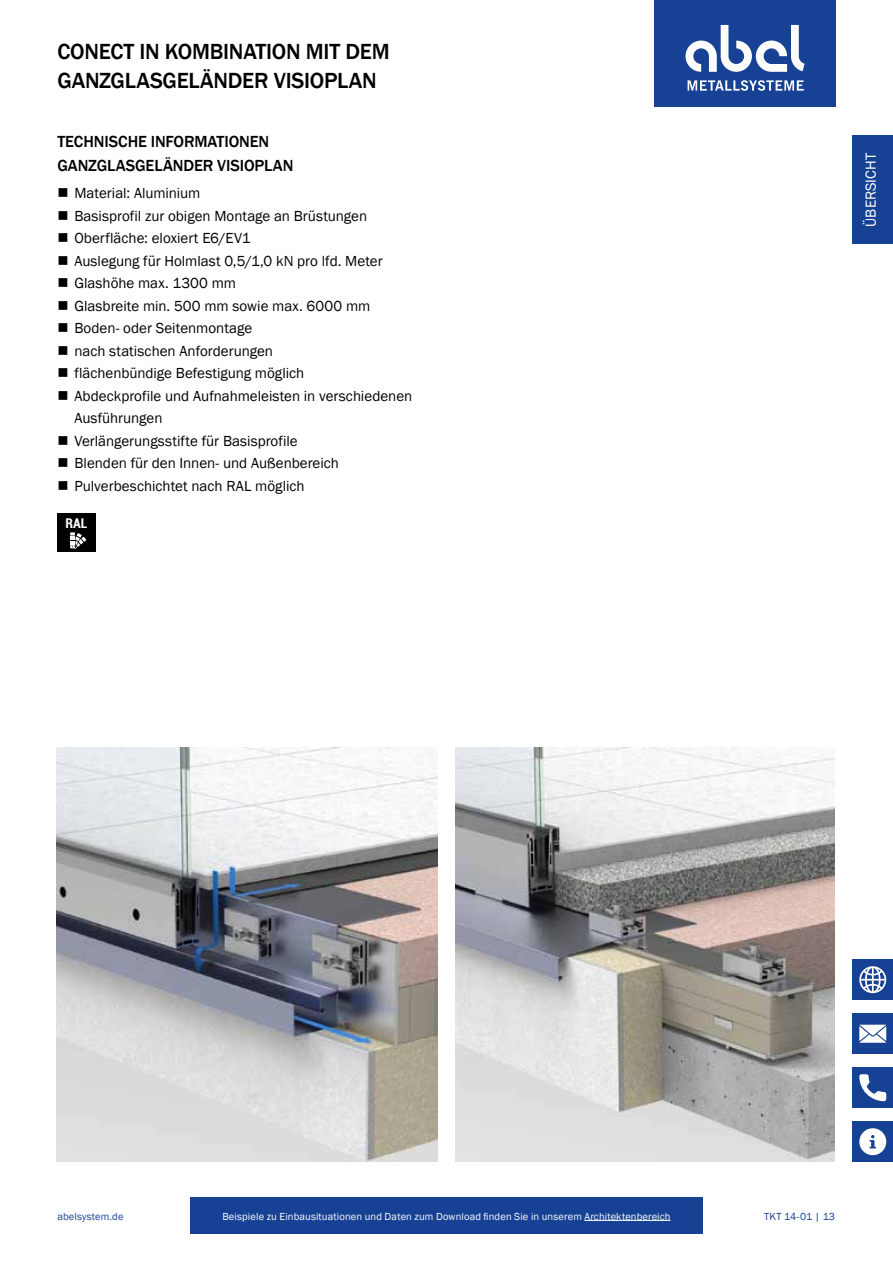
<style>
.page{position:relative;width:893px;height:1263px;background:#fff}
.page>*{position:absolute;margin:0;border:0;box-sizing:border-box;transform-origin:0 0}
.t1{font:500 22.5px/28.5px "Franklin Gothic";letter-spacing:-.01em;color:#000}
.t2{font:500 16.5px/24px "Franklin Gothic";letter-spacing:-.005em;color:#000}
.t3{font:15px/22.5px "Franklin Gothic";color:#000}
.t4{font:15px "Franklin Gothic";letter-spacing:.005em;color:#fff}
.t5{font:700 condensed 14.1px "Roboto";color:#fff}
.t6{font:10.5px "Franklin Gothic";letter-spacing:.01em;color:#fff}
.t7{font:10.5px "Franklin Gothic";letter-spacing:.015em;color:#164194}
</style>
<div class="page">
<div style="left:654px;top:0;width:182px;height:106px;background:#164194"></div>
<svg style="left:685px;top:25px;width:120px;height:47px"></svg>
<svg style="left:688px;top:80px;width:116px;height:11px"></svg>
<div style="left:190px;top:1198px;width:513px;height:36px;background:#164194"></div>
<hr style="left:584px;top:1220px;width:87px;height:1px;background:#fff">
<div style="left:853px;top:136px;width:40px;height:108px;background:#164194"></div>
<div style="left:853px;top:1121px;width:40px;height:41px;background:#164194"></div>
<svg style="left:859px;top:1128px;width:27px;height:27px"></svg>
<div style="left:853px;top:1067px;width:40px;height:41px;background:#164194"></div>
<svg style="left:859px;top:1074px;width:27px;height:27px"></svg>
<div style="left:853px;top:1013px;width:40px;height:41px;background:#164194"></div>
<svg style="left:859px;top:1025px;width:27px;height:18px"></svg>
<div style="left:853px;top:959px;width:40px;height:41px;background:#164194"></div>
<svg style="left:859px;top:966px;width:28px;height:28px"></svg>
<img style="left:455px;top:748px;width:380px;height:414px">
<div style="left:57px;top:514px;width:39px;height:38px;background:#000"></div>
<svg style="left:70px;top:532px;width:16px;height:17px"></svg>
<img style="left:57px;top:748px;width:380px;height:414px">
<h1 class="t1" style="left:57px;top:38px;width:334px">CONECT IN KOMBINATION MIT DEM<br>GANZGLASGELÄNDER VISIOPLAN</h1>
<p class="t2" style="left:57px;top:130px;width:237px">TECHNISCHE INFORMATIONEN<br>GANZGLASGELÄNDER VISIOPLAN</p>
<p class="t3" style="left:74px;top:182px;width:339px">Material: Aluminium<br>Basisprofil zur obigen Montage an Brüstungen Oberfläche: eloxiert E6/EV1<br>Auslegung für Holmlast 0,5/1,0 kN pro lfd. Meter Glashöhe max. 1300 mm<br>Glasbreite min. 500 mm sowie max. 6000 mm Boden- oder Seitenmontage<br>nach statischen Anforderungen<br>flächenbündige Befestigung möglich<br>Abdeckprofile und Aufnahmeleisten in verschiedenen Ausführungen<br>Verlängerungsstifte für Basisprofile<br>Blenden für den Innen- und Außenbereich Pulverbeschichtet nach RAL möglich</p>
<p class="t5" style="left:66px;top:514px;width:24px">RAL</p>
<p class="t4" style="left:861px;top:227px;width:75px;rotate:-90deg">ÜBERSICHT</p>
<p class="t7" style="left:57px;top:1209px;width:68px">abelsystem.de</p>
<p class="t6" style="left:222px;top:1209px;width:450px">Beispiele zu Einbausituationen und Daten zum Download finden Sie in unserem Architektenbereich</p>
<p class="t7" style="left:764px;top:1209px;width:72px">TKT 14-01 | 13</p>
</div>
